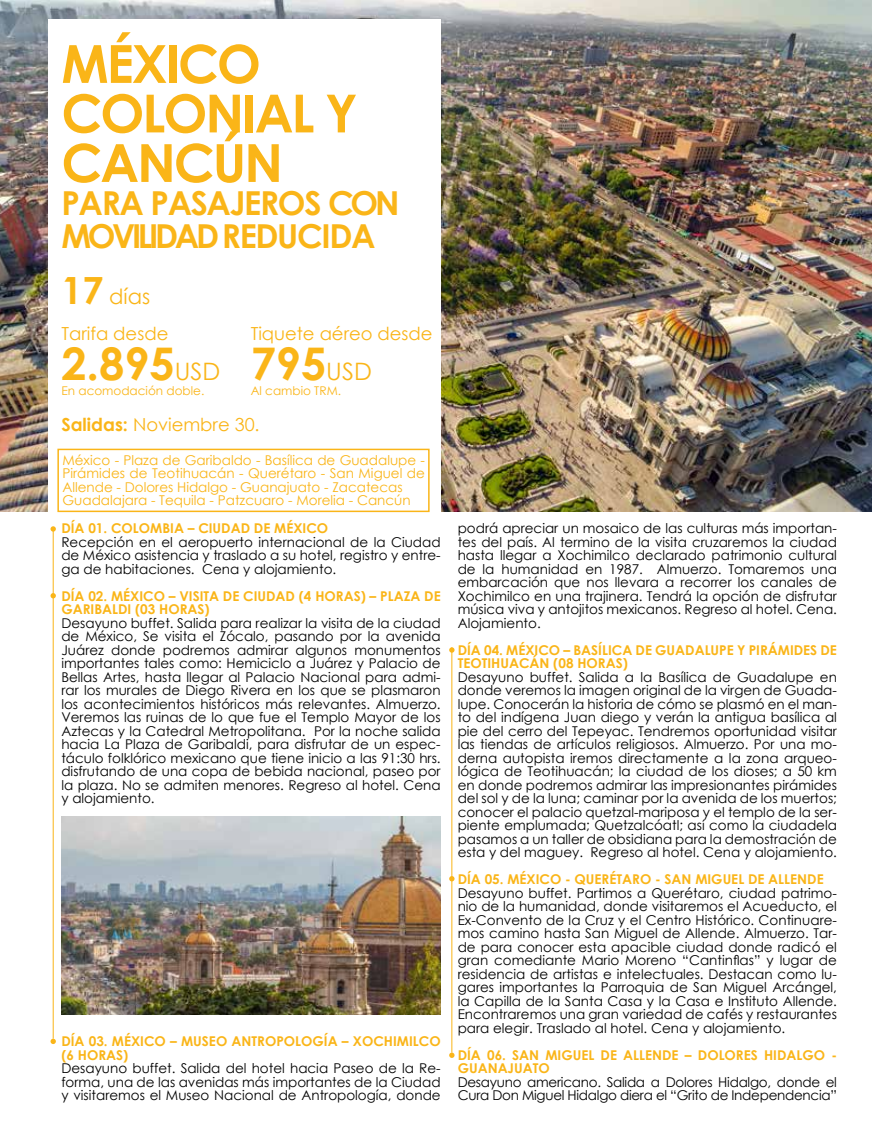
<style>
.page{position:relative;width:872px;height:1127px;background:#fff}
.page>*{position:absolute;margin:0;border:0;box-sizing:border-box;transform-origin:0 0}
.t1{font:700 52.5px/49.5px "Century Gothic";letter-spacing:-.04em;color:#fab518}
.t2{font:700 45px "Century Gothic";color:#fab518}
.t3{font:700 33px/33px "Century Gothic";letter-spacing:-.04em;color:#fab518}
.t4{font:21px "Century Gothic";color:#fab518}
.t5{font:18px "Century Gothic";color:#fab518}
.t6{font:13.5px/13.5px "Century Gothic";color:#000;text-align:justify}
.t7{font:700 13.5px/13.5px "Century Gothic";color:#fab518}
.t8{font:13.5px/13.5px "Century Gothic";color:#fab518}
.t9{font:13.5px/13.5px "Century Gothic";letter-spacing:-.02em;color:#000}
.t10{font:12px "Century Gothic";color:#fab518}
.s1{font-weight:700;font-size:37.5px}
.s2{font-weight:400;font-size:24px}
.s3{font-weight:700}
</style>
<div class="page">
<img style="left:0;top:0;width:872px;height:511px">
<div style="left:48px;top:19px;width:393px;height:494px;background:#fff"></div>
<hr style="left:53px;top:529px;width:1px;height:510px;background:#fab518">
<hr style="left:451px;top:647px;width:1px;height:405px;background:#fab518">
<svg style="left:51px;top:526px;width:5px;height:6px"></svg>
<svg style="left:449px;top:647px;width:5px;height:6px"></svg>
<svg style="left:449px;top:1052px;width:5px;height:6px"></svg>
<svg style="left:449px;top:876px;width:5px;height:5px"></svg>
<svg style="left:51px;top:593px;width:5px;height:5px"></svg>
<svg style="left:51px;top:1039px;width:5px;height:5px"></svg>
<img style="left:61px;top:816px;width:380px;height:198px">
<div style="left:57px;top:449px;width:372px;height:63px;border:2px solid #fab518"></div>
<h1 class="t1" style="left:61px;top:37px;width:298px">MÉXICO<br>COLONIAL Y<br>CANCÚN</h1>
<h3 class="t3" style="left:61px;top:185px;width:339px">PARA PASAJEROS CON<br>MOVILIDAD REDUCIDA</h3>
<h3 class="t4" style="left:61px;top:281px;width:90px"><span class="s1">17</span> días</h3>
<h3 class="t5" style="left:61px;top:321px;width:108px">Tarifa desde</h3>
<h2 class="t2" style="left:61px;top:330px;width:160px">2.895<span class="s2">USD</span></h2>
<p class="t10" style="left:61px;top:382px;width:144px">En acomodación doble.</p>
<h3 class="t5" style="left:61px;top:412px;width:200px"><span class="s3">Salidas:</span> Noviembre 30.</h3>
<h3 class="t5" style="left:251px;top:321px;width:183px">Tiquete aéreo desde</h3>
<h2 class="t2" style="left:251px;top:330px;width:123px">795<span class="s2">USD</span></h2>
<p class="t10" style="left:251px;top:382px;width:92px">Al cambio TRM.</p>
<p class="t8" style="left:62px;top:453px;width:364px">México - Plaza de Garibaldo - Basílica de Guadalupe - Pirámides de Teotihuacán - Querétaro - San Miguel de Allende - Dolores Hidalgo - Guanajuato - Zacatecas Guadalajara - Tequila - Patzcuaro - Morelia - Cancún</p>
<p class="t7" style="left:61px;top:521px;width:268px">DÍA 01. COLOMBIA – CIUDAD DE MÉXICO</p>
<p class="t6" style="left:61px;top:535px;width:381px">Recepción en el aeropuerto internacional de la Ciudad de México asistencia y traslado a su hotel, registro y entre&shy;ga de habitaciones. Cena y alojamiento.</p>
<p class="t7" style="left:61px;top:588px;width:381px">DÍA 02. MÉXICO – VISITA DE CIUDAD (4 HORAS) – PLAZA DE<br>GARIBALDI (03 HORAS)</p>
<p class="t6" style="left:61px;top:616px;width:381px">Desayuno buffet. Salida para realizar la visita de la ciudad de México, Se visita el Zócalo, pasando por la avenida Juárez donde podremos admirar algunos monumentos importantes tales como: Hemiciclo a Juárez y Palacio de Bellas Artes, hasta llegar al Palacio Nacional para admi&shy;rar los murales de Diego Rivera en los que se plasmaron los acontecimientos históricos más relevantes. Almuerzo.<br>Veremos las ruinas de lo que fue el Templo Mayor de los Aztecas y la Catedral Metropolitana. Por la noche salida hacia La Plaza de Garibaldi, para disfrutar de un espec&shy;táculo folklórico mexicano que tiene inicio a las 91:30 hrs. disfrutando de una copa de bebida nacional, paseo por la plaza. No se admiten menores. Regreso al hotel. Cena y alojamiento.</p>
<p class="t7" style="left:61px;top:1034px;width:381px">DÍA 03. MÉXICO – MUSEO ANTROPOLOGÍA – XOCHIMILCO (6 HORAS)</p>
<p class="t6" style="left:61px;top:1061px;width:381px">Desayuno buffet. Salida del hotel hacia Paseo de la Re&shy;forma, una de las avenidas más importantes de la Ciudad y visitaremos el Museo Nacional de Antropología, donde</p>
<p class="t6" style="left:458px;top:521px;width:381px">podrá apreciar un mosaico de las culturas más importan&shy;tes del país. Al termino de la visita cruzaremos la ciudad hasta llegar a Xochimilco declarado patrimonio cultural de la humanidad en 1987. Almuerzo. Tomaremos una embarcación que nos llevara a recorrer los canales de Xochimilco en una trajinera. Tendrá la opción de disfrutar música viva y antojitos mexicanos. Regreso al hotel. Cena.<br>Alojamiento.</p>
<p class="t7" style="left:458px;top:642px;width:381px">DÍA 04. MÉXICO – BASÍLICA DE GUADALUPE Y PIRÁMIDES DE<br>TEOTIHUACÁN (08 HORAS)</p>
<p class="t6" style="left:458px;top:670px;width:381px">Desayuno buffet. Salida a la Basílica de Guadalupe en donde veremos la imagen original de la virgen de Guada&shy;lupe. Conocerán la historia de cómo se plasmó en el man&shy;to del indígena Juan diego y verán la antigua basílica al pie del cerro del Tepeyac. Tendremos oportunidad visitar las tiendas de artículos religiosos. Almuerzo. Por una mo&shy;derna autopista iremos directamente a la zona arqueo&shy;lógica de Teotihuacán; la ciudad de los dioses; a 50 km en donde podremos admirar las impresionantes pirámides del sol y de la luna; caminar por la avenida de los muertos; conocer el palacio quetzal-mariposa y el templo de la ser&shy;piente emplumada; Quetzalcóatl; así como la ciudadela pasamos a un taller de obsidiana para la demostración de esta y del maguey. Regreso al hotel. Cena y alojamiento.</p>
<p class="t7" style="left:458px;top:872px;width:367px">DÍA 05. MÉXICO - QUERÉTARO - SAN MIGUEL DE ALLENDE</p>
<p class="t6" style="left:458px;top:886px;width:381px">Desayuno buffet. Partimos a Querétaro, ciudad patrimo&shy;nio de la humanidad, donde visitaremos el Acueducto, el Ex-Convento de la Cruz y el Centro Histórico. Continuare&shy;mos camino hasta San Miguel de Allende. Almuerzo. Tar&shy;de para conocer esta apacible ciudad donde radicó el gran comediante Mario Moreno “Cantinflas” y lugar de residencia de artistas e intelectuales. Destacan como lu&shy;gares importantes la Parroquia de San Miguel Arcángel, la Capilla de la Santa Casa y la Casa e Instituto Allende.<br>Encontraremos una gran variedad de cafés y restaurantes para elegir. Traslado al hotel. Cena y alojamiento.</p>
<p class="t7" style="left:458px;top:1047px;width:381px">DÍA 06. SAN MIGUEL DE ALLENDE – DOLORES HIDALGO -<br>GUANAJUATO</p>
<p class="t9" style="left:458px;top:1075px;width:381px">Desayuno americano. Salida a Dolores Hidalgo, donde el<br>Cura Don Miguel Hidalgo diera el “Grito de Independencia”</p>
</div>
